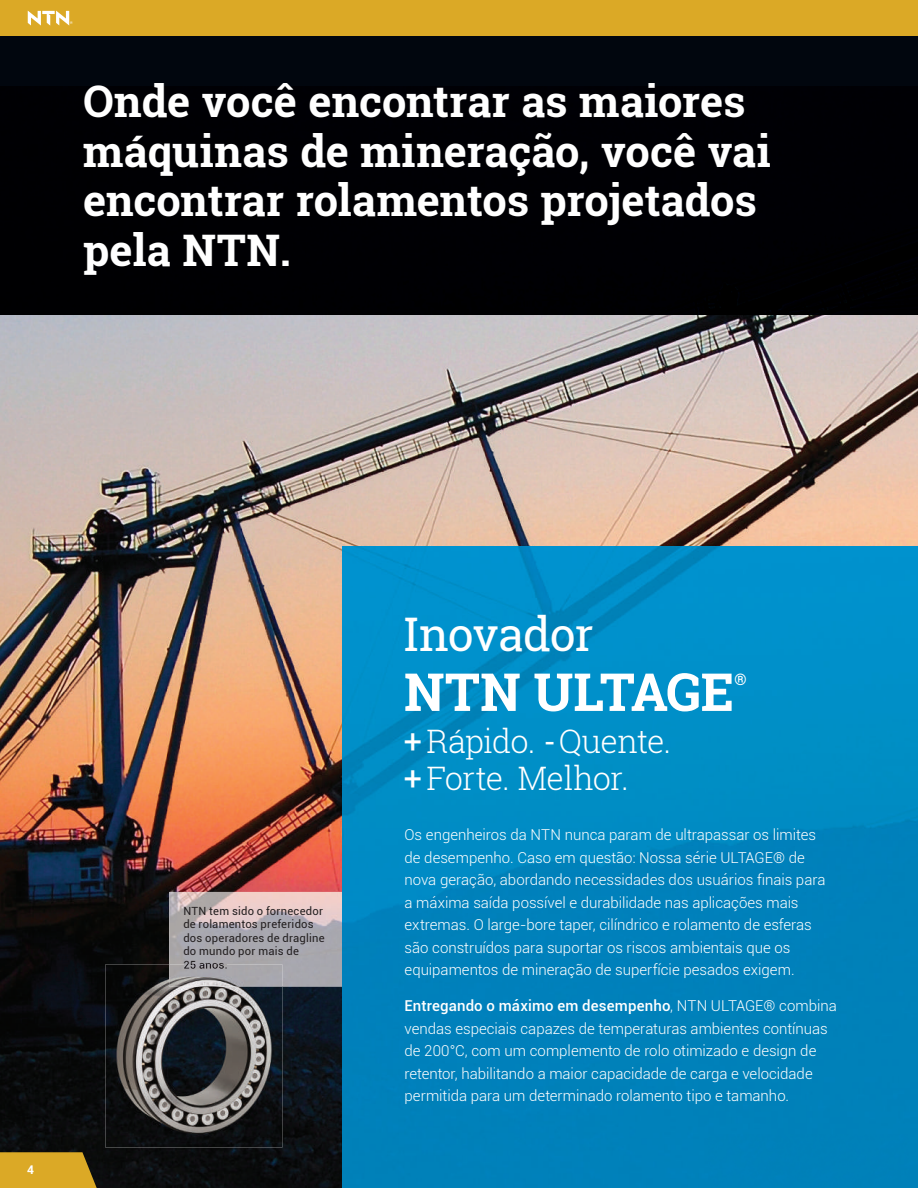
<style>
.page{position:relative;width:918px;height:1188px;background:#fff}
.page>*{position:absolute;margin:0;border:0;box-sizing:border-box;transform-origin:0 0}
.t1{font:700 52.5px "Roboto Slab";letter-spacing:-.005em;color:#fff}
.t2{font:46.35px "Roboto Slab";letter-spacing:-.02em;color:#fff}
.t3{font:700 43.5px/49.5px "Roboto Slab";color:#fff}
.t4{font:300 32.4px/36.6px "Roboto Slab";letter-spacing:-.03em;color:#fff}
.t5{font:700 15.75px "Roboto Slab";color:#fff}
.t6{font:300 15px/22.5px "Roboto";color:#fff}
.t7{font:700 12px "Roboto";color:#fff}
.t8{font:11.25px/13.5px "Roboto";letter-spacing:.02em;color:#231f20}
.s1{font-weight:400}
.s2{font-weight:500}
</style>
<div class="page">
<img style="left:0;top:87px;width:918px;height:1101px">
<div style="left:0;top:22px;width:918px;height:65px;background:#01060e"></div>
<img style="left:342px;top:547px;width:576px;height:641px">
<img style="left:169px;top:892px;width:173px;height:94px">
<img style="left:184px;top:960px;width:43px;height:4px">
<svg style="left:0;top:1152px;width:97px;height:36px;background:#c99b23"></svg>
<div style="left:0;top:0;width:918px;height:36px;background:#dba926"></div>
<svg style="left:28px;top:11px;width:45px;height:15px"></svg>
<img style="left:105px;top:964px;width:177px;height:184px">
<img style="left:169px;top:964px;width:113px;height:22px">
<img style="left:184px;top:964px;width:43px;height:5px">
<h3 class="t3" style="left:83px;top:76px;width:689px">Onde você encontrar as maiores máquinas de mineração, você vai encontrar rolamentos projetados pela NTN.</h3>
<p class="t7" style="left:27px;top:1162px;width:8px">4</p>
<p class="t8" style="left:183px;top:903px;width:143px">NTN tem sido o fornecedor de rolamentos preferidos dos operadores de dragline do mundo por mais de<br>25 anos.</p>
<h2 class="t2" style="left:404px;top:602px;width:191px">Inovador</h2>
<h1 class="t1" style="left:404px;top:656px;width:332px">NTN ULTAGE</h1>
<p class="t5" style="left:734px;top:669px;width:14px">®</p>
<h3 class="t4" style="left:404px;top:722px;width:269px"><span class="s1">+</span> Rápido. <span class="s1">-</span> Quente. <span class="s1">+</span> Forte. Melhor.</h3>
<p class="t6" style="left:405px;top:823px;width:422px">Os engenheiros da NTN nunca param de ultrapassar os limites de desempenho. Caso em questão: Nossa série ULTAGE® de nova geração, abordando necessidades dos usuários finais para a máxima saída possível e durabilidade nas aplicações mais extremas. O large-bore taper, cilíndrico e rolamento de esferas são construídos para suportar os riscos ambientais que os equipamentos de mineração de superfície pesados exigem.</p>
<p class="t6" style="left:405px;top:994px;width:434px"><span class="s2">Entregando o máximo em desempenho</span>, NTN ULTAGE® combina vendas especiais capazes de temperaturas ambientes contínuas de 200°C, com um complemento de rolo otimizado e design de retentor, habilitando a maior capacidade de carga e velocidade permitida para um determinado rolamento tipo e tamanho.</p>
</div>
